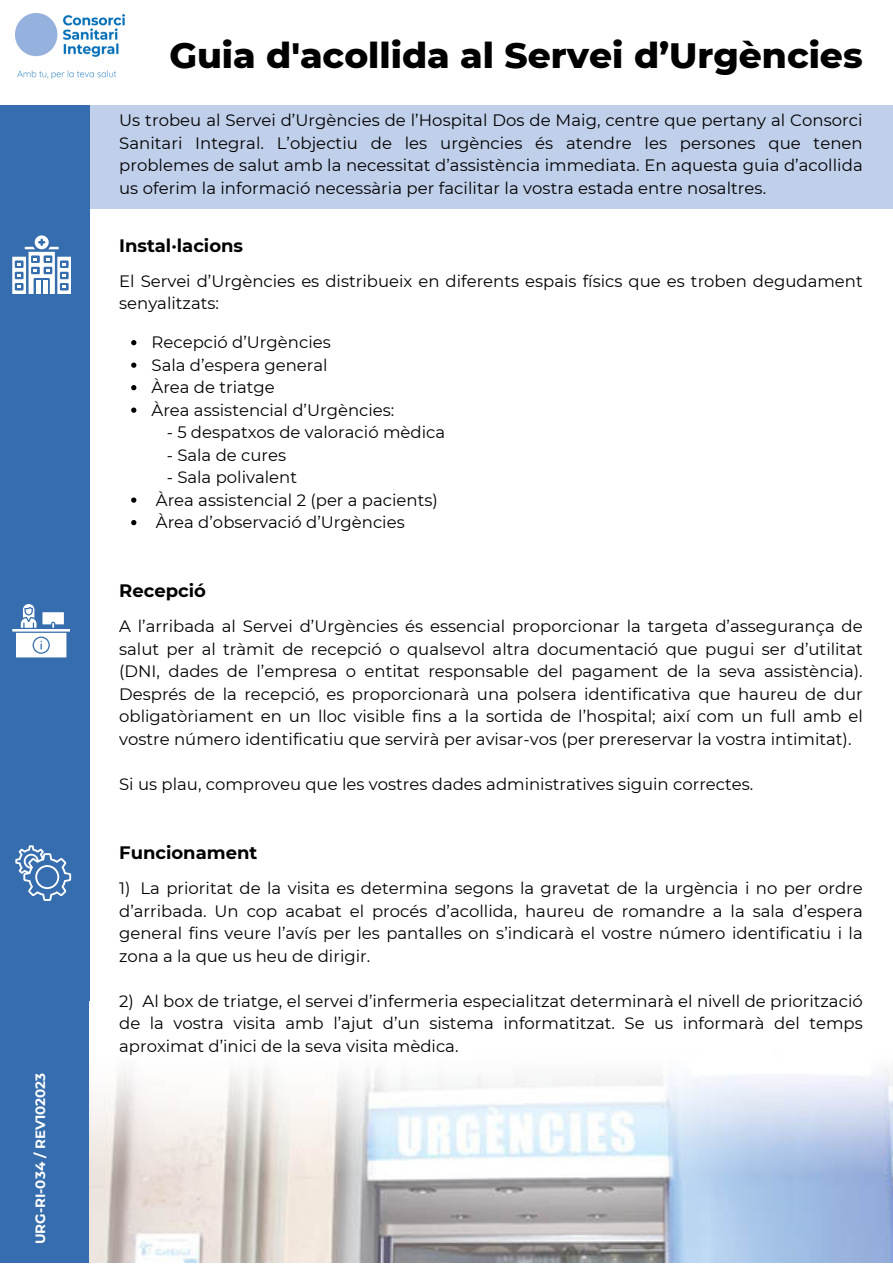
<style>
.page{position:relative;width:893px;height:1264px;background:#fff}
.page>*{position:absolute;margin:0;border:0;box-sizing:border-box;transform-origin:0 0}
.t1{font:800 36px "Montserrat";color:#000}
.t2{font:700 18px "Montserrat";color:#000}
.t3{font:16.5px/22.5px "Montserrat";color:#000;text-align:justify}
.t4{font:700 13.5px "Montserrat";color:#fff}
</style>
<div class="page">
<div style="left:0;top:105px;width:892px;height:103px;background:#c0cfea"></div>
<div style="left:0;top:105px;width:89px;height:1157px;background:#356dae"></div>
<img style="left:15px;top:13px;width:109px;height:66px">
<img style="left:89px;top:1068px;width:803px;height:194px">
<svg style="left:131px;top:340px;width:5px;height:5px"></svg>
<svg style="left:131px;top:362px;width:5px;height:6px"></svg>
<svg style="left:131px;top:385px;width:5px;height:5px"></svg>
<svg style="left:131px;top:407px;width:5px;height:6px"></svg>
<svg style="left:131px;top:497px;width:5px;height:6px"></svg>
<svg style="left:131px;top:520px;width:5px;height:5px"></svg>
<svg style="left:12px;top:604px;width:58px;height:53px"></svg>
<svg style="left:15px;top:845px;width:56px;height:55px"></svg>
<svg style="left:12px;top:235px;width:59px;height:59px"></svg>
<p class="t4" style="left:32px;top:1244px;width:173px;rotate:-90deg">URG-RI-034 / REV102023</p>
<p class="t1" style="left:169px;top:33px;width:694px">Guia d'acollida al Servei d’Urgències</p>
<p class="t3" style="left:119px;top:109px;width:745px">Us trobeu al Servei d’Urgències de l’Hospital Dos de Maig, centre que pertany al Consorci Sanitari Integral. L’objectiu de les urgències és atendre les persones que tenen problemes de salut amb la necessitat d’assistència immediata. En aquesta guia d’acollida us oferim la informació necessària per facilitar la vostra estada entre nosaltres.</p>
<p class="t2" style="left:119px;top:234px;width:125px">Instal·lacions</p>
<p class="t3" style="left:119px;top:270px;width:745px">El Servei d’Urgències es distribueix en diferents espais físics que es troben degudament senyalitzats:</p>
<p class="t3" style="left:151px;top:331px;width:181px">Recepció d’Urgències</p>
<p class="t3" style="left:151px;top:353px;width:177px">Sala d’espera general</p>
<p class="t3" style="left:151px;top:376px;width:125px">Àrea de triatge</p>
<p class="t3" style="left:151px;top:398px;width:244px">Àrea assistencial d’Urgències:</p>
<p class="t3" style="left:167px;top:421px;width:280px">- 5 despatxos de valoració mèdica</p>
<p class="t3" style="left:167px;top:443px;width:121px">- Sala de cures</p>
<p class="t3" style="left:167px;top:466px;width:132px">- Sala polivalent</p>
<p class="t3" style="left:156px;top:488px;width:283px">Àrea assistencial 2 (per a pacients)</p>
<p class="t3" style="left:156px;top:511px;width:250px">Àrea d’observació d’Urgències</p>
<p class="t2" style="left:119px;top:580px;width:88px">Recepció</p>
<p class="t3" style="left:119px;top:615px;width:745px">A l’arribada al Servei d’Urgències és essencial proporcionar la targeta d’assegurança de salut per al tràmit de recepció o qualsevol altra documentació que pugui ser d’utilitat (DNI, dades de l’empresa o entitat responsable del pagament de la seva assistència).<br>Després de la recepció, es proporcionarà una polsera identificativa que haureu de dur obligatòriament en un lloc visible fins a la sortida de l’hospital; així com un full amb el vostre número identificatiu que servirà per avisar-vos (per prereservar la vostra intimitat).</p>
<p class="t3" style="left:119px;top:772px;width:635px">Si us plau, comproveu que les vostres dades administratives siguin correctes.</p>
<p class="t2" style="left:119px;top:841px;width:140px">Funcionament</p>
<p class="t3" style="left:119px;top:877px;width:745px">1) La prioritat de la visita es determina segons la gravetat de la urgència i no per ordre d’arribada. Un cop acabat el procés d’acollida, haureu de romandre a la sala d’espera general fins veure l’avís per les pantalles on s’indicarà el vostre número identificatiu i la zona a la que us heu de dirigir.</p>
<p class="t3" style="left:119px;top:989px;width:745px">2) Al box de triatge, el servei d’infermeria especialitzat determinarà el nivell de priorització de la vostra visita amb l’ajut d’un sistema informatitzat. Se us informarà del temps aproximat d’inici de la seva visita mèdica.</p>
</div>
